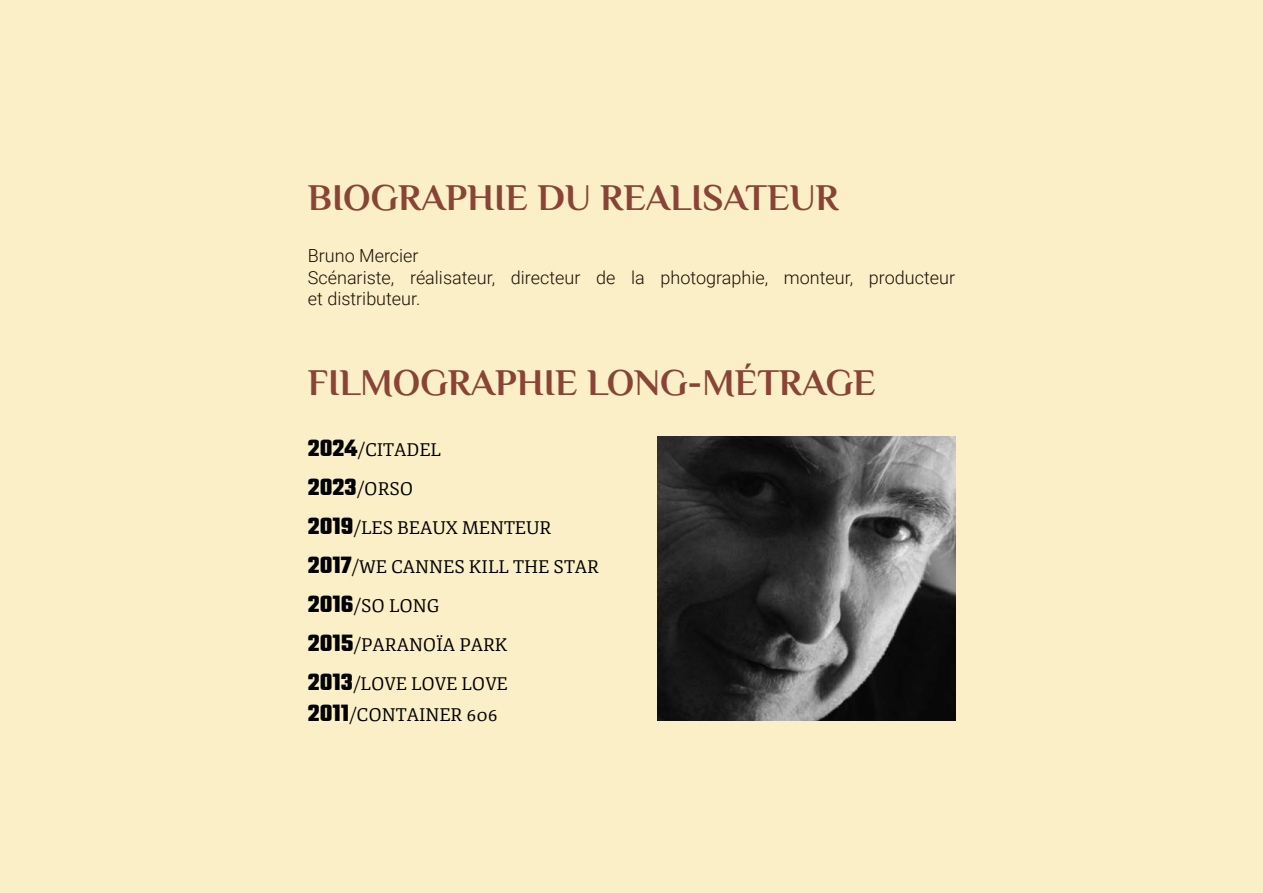
<style>
.page{position:relative;width:1263px;height:893px;background:#fbefc8}
.page>*{position:absolute;margin:0;border:0;box-sizing:border-box;transform-origin:0 0}
.t1{font:37.5px "El Messiri";color:#894435}
.t2{font:18px/39.2px "Fjord One";color:#000}
.t3{font:300 18px/21.6px "Roboto";color:#180f04}
.s1{font-family:"Teko";font-weight:700;font-size:25.5px}
</style>
<div class="page">
<img style="left:657px;top:436px;width:298px;height:285px">
<h1 class="t1" style="left:308px;top:173px;width:532px">BIOGRAPHIE DU REALISATEUR</h1>
<p class="t3" style="left:308px;top:244px;width:649px">Bruno Mercier<br>Scénariste, réalisateur, directeur de la photographie, monteur, producteur et distributeur.</p>
<h1 class="t1" style="left:308px;top:358px;width:569px">FILMOGRAPHIE LONG-MÉTRAGE</h1>
<p class="t2" style="left:308px;top:430px;width:293px"><span class="s1">2024</span>/CITADEL<br><span class="s1">2023</span>/ORSO<br><span class="s1">2019</span>/LES BEAUX MENTEUR<br><span class="s1">2017</span>/WE CANNES KILL THE STAR<br><span class="s1">2016</span>/SO LONG<br><span class="s1">2015</span>/PARANOÏA PARK<br><span class="s1">2013</span>/LOVE LOVE LOVE</p>
<p class="t2" style="left:308px;top:695px;width:191px"><span class="s1">2011</span>/CONTAINER 606</p>
</div>
